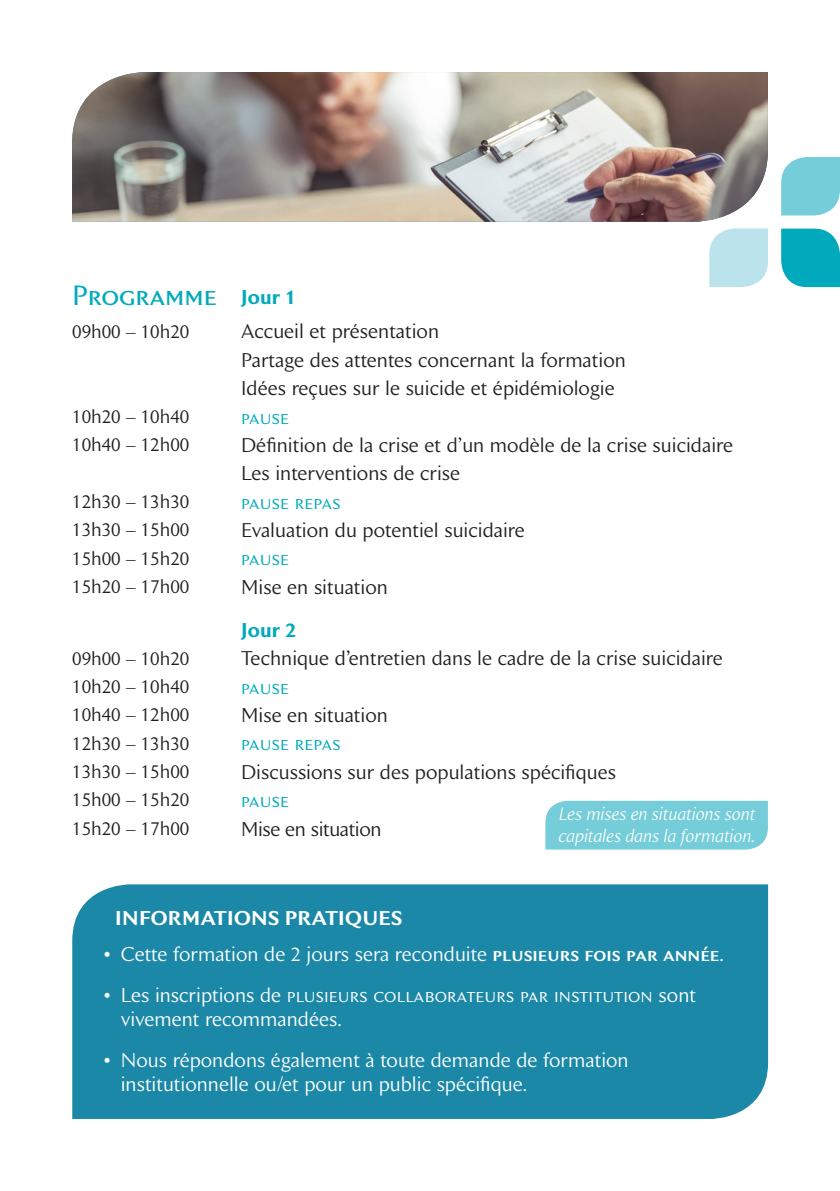
<style>
.page{position:relative;width:840px;height:1191px;background:#fff}
.page>*{position:absolute;margin:0;border:0;box-sizing:border-box;transform-origin:0 0}
.t1{font:28px "Beaulieu";color:#00aabc}
.t2{font:20px/28.4px "Beaulieu";color:#231f20}
.t3{font:20px/24px "Beaulieu";color:#fff}
.t4{font:20px "Beaulieu";color:#00aabc}
.t5{font:600 20px "Beaulieu";letter-spacing:.015em;color:#fff}
.t6{font:20px "Beaulieu";letter-spacing:-.02em;color:#231f20}
.t7{font:600 20px "Beaulieu";color:#00aabc}
.t8{font:19px "Beaulieu";color:#231f20}
.t9{font:italic 18px/21.6px "Beaulieu";color:#fff}
.s1{font-weight:500}
</style>
<div class="page">
<div style="left:72px;top:884px;width:695px;height:235px;background:#1b88a7"></div>
<img style="left:72px;top:72px;width:695px;height:150px">
<svg style="left:781px;top:157px;width:58px;height:58px;background:#7ed0db"></svg>
<svg style="left:709px;top:228px;width:58px;height:59px;background:#c0e5ec"></svg>
<svg style="left:781px;top:229px;width:58px;height:58px;background:#13b0c1"></svg>
<div style="left:545px;top:801px;width:222px;height:48px;background:#74cdd9"></div>
<h1 class="t1" style="left:72px;top:278px;width:146px">Programme</h1>
<p class="t7" style="left:241px;top:285px;width:56px">Jour 1</p>
<p class="t8" style="left:72px;top:320px;width:118px">09h00 – 10h20</p>
<p class="t2" style="left:241px;top:318px;width:386px">Accueil et présentation<br>Partage des attentes concernant la formation<br>Idées reçues sur le suicide et épidémiologie</p>
<p class="t8" style="left:72px;top:405px;width:118px">10h20 – 10h40</p>
<p class="t4" style="left:241px;top:405px;width:50px">pause</p>
<p class="t8" style="left:72px;top:433px;width:118px">10h40 – 12h00</p>
<p class="t2" style="left:241px;top:431px;width:493px">Définition de la crise et d’un modèle de la crise suicidaire<br>Les interventions de crise</p>
<p class="t8" style="left:72px;top:490px;width:118px">12h30 – 13h30</p>
<p class="t4" style="left:241px;top:490px;width:101px">pause repas</p>
<p class="t8" style="left:72px;top:518px;width:118px">13h30 – 15h00</p>
<p class="t2" style="left:241px;top:516px;width:285px">Evaluation du potentiel suicidaire</p>
<p class="t8" style="left:72px;top:547px;width:118px">15h00 – 15h20</p>
<p class="t4" style="left:241px;top:547px;width:50px">pause</p>
<p class="t8" style="left:72px;top:575px;width:118px">15h20 – 17h00</p>
<p class="t2" style="left:241px;top:573px;width:148px">Mise en situation</p>
<p class="t7" style="left:241px;top:618px;width:56px">Jour 2</p>
<p class="t8" style="left:72px;top:647px;width:118px">09h00 – 10h20</p>
<p class="t2" style="left:241px;top:644px;width:483px">Technique d’entretien dans le cadre de la crise suicidaire</p>
<p class="t8" style="left:72px;top:675px;width:118px">10h20 – 10h40</p>
<p class="t4" style="left:241px;top:675px;width:50px">pause</p>
<p class="t8" style="left:72px;top:703px;width:118px">10h40 – 12h00</p>
<p class="t2" style="left:241px;top:701px;width:148px">Mise en situation</p>
<p class="t8" style="left:72px;top:732px;width:118px">12h30 – 13h30</p>
<p class="t4" style="left:241px;top:732px;width:101px">pause repas</p>
<p class="t8" style="left:72px;top:760px;width:118px">13h30 – 15h00</p>
<p class="t2" style="left:241px;top:758px;width:376px">Discussions sur des populations spécifiques</p>
<p class="t8" style="left:72px;top:789px;width:118px">15h00 – 15h20</p>
<p class="t4" style="left:241px;top:788px;width:50px">pause</p>
<p class="t8" style="left:72px;top:817px;width:118px">15h20 – 17h00</p>
<p class="t6" style="left:241px;top:817px;width:142px">Mise en situation</p>
<p class="t9" style="left:558px;top:803px;width:198px">Les mises en situations sont capitales dans la formation.</p>
<p class="t5" style="left:115px;top:906px;width:288px">INFORMATIONS PRATIQUES</p>
<p class="t3" style="left:104px;top:942px;width:621px">• Cette formation de 2 jours sera reconduite <span class="s1">plusieurs fois par année</span>.</p>
<p class="t3" style="left:121px;top:983px;width:576px;text-indent:-17px">• Les inscriptions de plusieurs collaborateurs par institution sont vivement recommandées.</p>
<p class="t3" style="left:121px;top:1048px;width:509px;text-indent:-17px">• Nous répondons également à toute demande de formation institutionnelle ou/et pour un public spécifique.</p>
</div>
